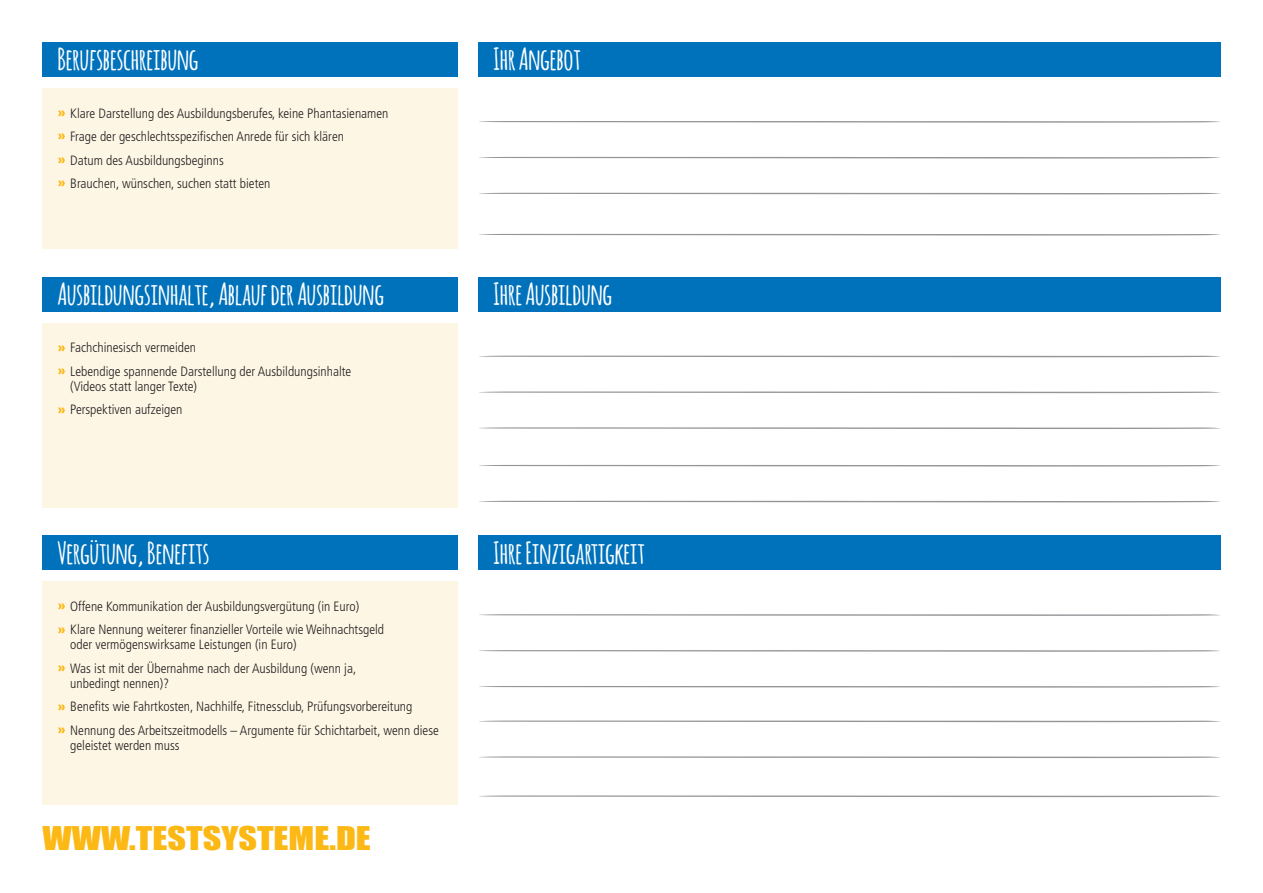
<style>
.page{position:relative;width:1263px;height:893px;background:#fff}
.page>*{position:absolute;margin:0;border:0;box-sizing:border-box;transform-origin:0 0}
.t1{font:700 30px "Amatic";color:#fff}
.t2{font:30px "Impact";color:#fcb814;scale:1.2 1}
.t3{font:300 condensed 13.5px/23.5px "Frutiger";color:#231f20}
.s1{font-weight:900;font-stretch:normal;color:#fcb814}
</style>
<div class="page">
<div style="left:43px;top:323px;width:415px;height:184px;background:#fef6e5"></div>
<div style="left:43px;top:277px;width:415px;height:34px;background:#0072bc"></div>
<div style="left:478px;top:277px;width:742px;height:34px;background:#0072bc"></div>
<svg style="left:479px;top:427px;width:741px;height:2px"></svg>
<svg style="left:479px;top:391px;width:741px;height:2px"></svg>
<svg style="left:479px;top:356px;width:741px;height:1px"></svg>
<svg style="left:479px;top:501px;width:741px;height:1px"></svg>
<svg style="left:479px;top:465px;width:741px;height:2px"></svg>
<div style="left:43px;top:581px;width:415px;height:224px;background:#fef6e5"></div>
<div style="left:43px;top:536px;width:415px;height:34px;background:#0072bc"></div>
<div style="left:478px;top:536px;width:742px;height:34px;background:#0072bc"></div>
<svg style="left:479px;top:686px;width:741px;height:2px"></svg>
<svg style="left:479px;top:650px;width:741px;height:2px"></svg>
<svg style="left:479px;top:614px;width:741px;height:2px"></svg>
<svg style="left:479px;top:756px;width:741px;height:2px"></svg>
<svg style="left:479px;top:795px;width:741px;height:2px"></svg>
<svg style="left:479px;top:720px;width:741px;height:2px"></svg>
<div style="left:43px;top:88px;width:415px;height:161px;background:#fef6e5"></div>
<div style="left:43px;top:43px;width:415px;height:34px;background:#0072bc"></div>
<div style="left:478px;top:43px;width:742px;height:34px;background:#0072bc"></div>
<svg style="left:479px;top:193px;width:741px;height:1px"></svg>
<svg style="left:479px;top:157px;width:741px;height:2px"></svg>
<svg style="left:479px;top:121px;width:741px;height:2px"></svg>
<svg style="left:479px;top:234px;width:741px;height:2px"></svg>
<h1 class="t1" style="left:58px;top:38px;width:143px">Berufsbeschreibung</h1>
<h1 class="t1" style="left:493px;top:38px;width:89px">Ihr Angebot</h1>
<p class="t3" style="left:58px;top:101px;width:333px"><span class="s1">»</span> Klare Darstellung des Ausbildungsberufes, keine Phantasienamen <span class="s1">»</span> Frage der geschlechtsspezifischen Anrede für sich klären<br><span class="s1">»</span> Datum des Ausbildungsbeginns<br><span class="s1">»</span> Brauchen, wünschen, suchen statt bieten</p>
<h1 class="t1" style="left:58px;top:273px;width:328px">Ausbildungsinhalte, Ablauf der Ausbildung</h1>
<h1 class="t1" style="left:493px;top:273px;width:120px">Ihre Ausbildung</h1>
<p class="t3" style="left:58px;top:336px;width:295px"><span class="s1">»</span> Fachchinesisch vermeiden<br><span class="s1">»</span> Lebendige spannende Darstellung der Ausbildungsinhalte</p>
<p class="t3" style="left:58px;top:375px;width:141px;text-indent:13px">(Videos statt langer Texte) <span class="s1">»</span> Perspektiven aufzeigen</p>
<h1 class="t1" style="left:58px;top:531px;width:153px">Vergütung, Benefits</h1>
<h1 class="t1" style="left:493px;top:531px;width:153px">Ihre Einzigartigkeit</h1>
<p class="t3" style="left:58px;top:595px;width:328px"><span class="s1">»</span> Offene Kommunikation der Ausbildungsvergütung (in Euro)<br><span class="s1">»</span> Klare Nennung weiterer finanzieller Vorteile wie Weihnachtsgeld</p>
<p class="t3" style="left:58px;top:633px;width:300px;text-indent:13px">oder vermögenswirksame Leistungen (in Euro)<br><span class="s1">»</span> Was ist mit der Übernahme nach der Ausbildung (wenn ja,</p>
<p class="t3" style="left:58px;top:672px;width:383px;text-indent:13px">unbedingt nennen)?<br><span class="s1">»</span> Benefits wie Fahrtkosten, Nachhilfe, Fitnessclub, Prüfungsvorbereitung<br><span class="s1">»</span> Nennung des Arbeitszeitmodells – Argumente für Schichtarbeit, wenn diese</p>
<p class="t3" style="left:70px;top:734px;width:111px">geleistet werden muss</p>
<h1 class="t2" style="left:43px;top:815px;width:275px">WWW.TESTSYSTEME.DE</h1>
</div>
